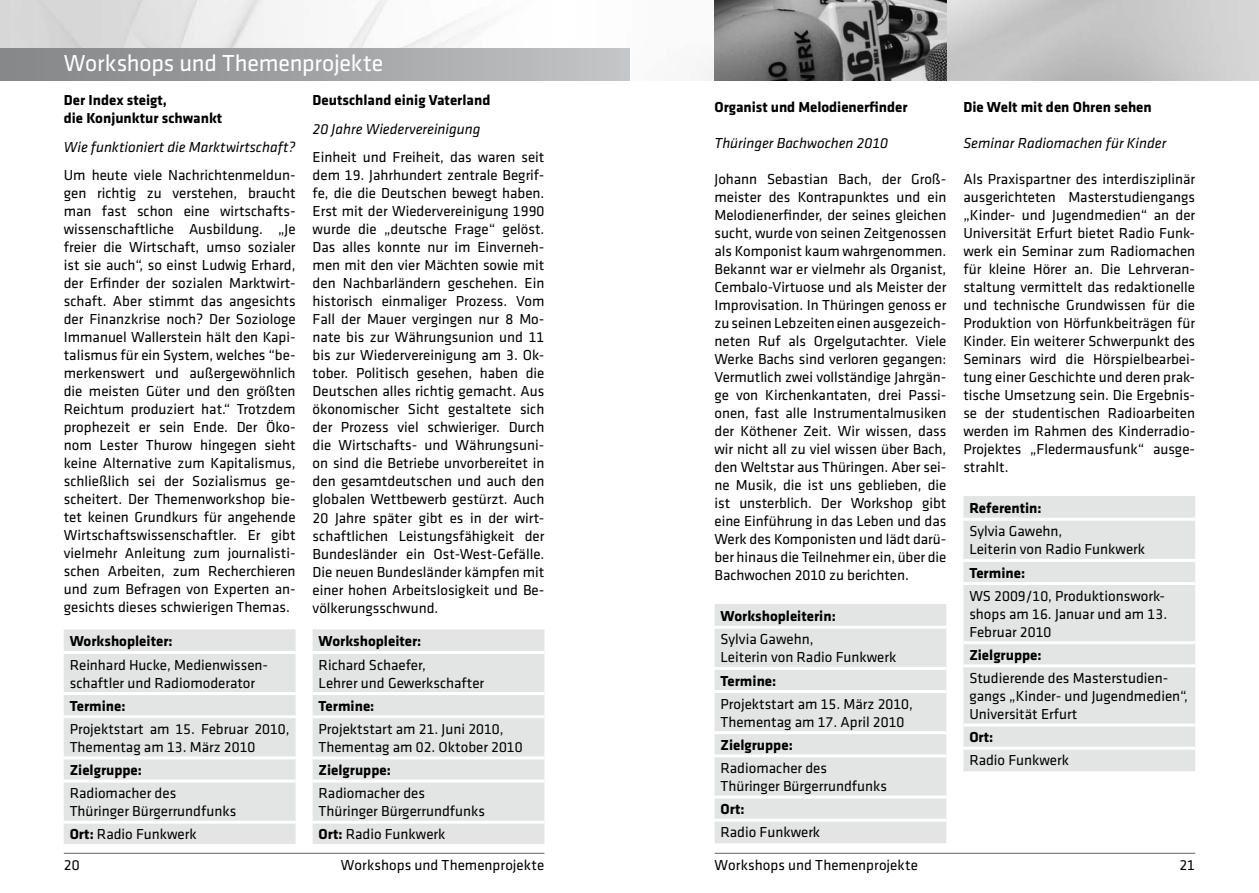
<style>
.page{position:relative;width:1259px;height:893px;background:#fff}
.page>*{position:absolute;margin:0;border:0;box-sizing:border-box;transform-origin:0 0}
.t1{font:24px "Klavika";letter-spacing:-.01em;color:#fff}
.t2{font:15px/18px "Klavika";color:#000}
.t3{font:700 15px/18px "Klavika";color:#000}
.t4{font:italic 15px "Klavika";color:#000}
.s1{font-weight:700}
</style>
<div class="page">
<img style="left:0;top:0;width:1259px;height:81px">
<div style="left:0;top:49px;width:629px;height:32px;background:linear-gradient(to right,#838486,#c2c4c5)"></div>
<hr style="left:64px;top:853px;width:480px;height:1px;background:#87888a">
<div style="left:64px;top:629px;width:232px;height:215px;background:#e3e4e4"></div>
<hr style="left:64px;top:651px;width:232px;height:3px;background:#fff">
<hr style="left:64px;top:692px;width:232px;height:3px;background:#fff">
<hr style="left:64px;top:715px;width:232px;height:3px;background:#fff">
<hr style="left:64px;top:756px;width:232px;height:3px;background:#fff">
<hr style="left:64px;top:780px;width:232px;height:3px;background:#fff">
<hr style="left:64px;top:821px;width:232px;height:3px;background:#fff">
<div style="left:313px;top:629px;width:231px;height:215px;background:#e3e4e4"></div>
<hr style="left:313px;top:651px;width:231px;height:3px;background:#fff">
<hr style="left:313px;top:692px;width:231px;height:3px;background:#fff">
<hr style="left:313px;top:715px;width:231px;height:3px;background:#fff">
<hr style="left:313px;top:756px;width:231px;height:3px;background:#fff">
<hr style="left:313px;top:780px;width:231px;height:3px;background:#fff">
<hr style="left:313px;top:821px;width:231px;height:3px;background:#fff">
<hr style="left:714px;top:853px;width:481px;height:1px;background:#87888a">
<div style="left:714px;top:604px;width:232px;height:239px;background:#e3e4e4"></div>
<hr style="left:714px;top:626px;width:232px;height:3px;background:#fff">
<hr style="left:714px;top:667px;width:232px;height:3px;background:#fff">
<hr style="left:714px;top:690px;width:232px;height:3px;background:#fff">
<hr style="left:714px;top:731px;width:232px;height:3px;background:#fff">
<hr style="left:714px;top:754px;width:232px;height:3px;background:#fff">
<hr style="left:714px;top:795px;width:232px;height:3px;background:#fff">
<hr style="left:714px;top:819px;width:232px;height:3px;background:#fff">
<div style="left:963px;top:496px;width:232px;height:275px;background:#e3e4e4"></div>
<hr style="left:963px;top:518px;width:232px;height:3px;background:#fff">
<hr style="left:963px;top:559px;width:232px;height:3px;background:#fff">
<hr style="left:963px;top:582px;width:232px;height:3px;background:#fff">
<hr style="left:963px;top:641px;width:232px;height:3px;background:#fff">
<hr style="left:963px;top:664px;width:232px;height:3px;background:#fff">
<hr style="left:963px;top:723px;width:232px;height:3px;background:#fff">
<hr style="left:963px;top:747px;width:232px;height:3px;background:#fff">
<img style="left:714px;top:0;width:232px;height:81px">
<h1 class="t1" style="left:64px;top:50px;width:321px">Workshops und Themenprojekte</h1>
<p class="t3" style="left:64px;top:91px;width:160px">Der Index steigt,<br>die Konjunktur schwankt</p>
<p class="t4" style="left:64px;top:138px;width:233px">Wie funktioniert die Marktwirtschaft?</p>
<p class="t2" style="left:64px;top:167px;width:233px;text-align:justify">Um heute viele Nachrichtenmeldun&shy;gen richtig zu verstehen, braucht man fast schon eine wirtschafts&shy;wissenschaftliche Ausbildung. „Je freier die Wirtschaft, umso sozialer ist sie auch“, so einst Ludwig Erhard, der Erfinder der sozialen Marktwirt&shy;schaft. Aber stimmt das angesichts der Finanzkrise noch? Der Soziologe Immanuel Wallerstein hält den Kapi&shy;talismus für ein System, welches “be&shy;merkenswert und außergewöhnlich die meisten Güter und den größten Reichtum produziert hat.“ Trotzdem prophezeit er sein Ende. Der Öko&shy;nom Lester Thurow hingegen sieht keine Alternative zum Kapitalismus, schließlich sei der Sozialismus ge&shy;scheitert. Der Themenworkshop bie&shy;tet keinen Grundkurs für angehende Wirtschaftswissenschaftler. Er gibt vielmehr Anleitung zum journalisti&shy;schen Arbeiten, zum Recherchieren und zum Befragen von Experten an&shy;gesichts dieses schwierigen Themas.</p>
<p class="t3" style="left:70px;top:633px;width:104px">Workshopleiter:</p>
<p class="t2" style="left:70px;top:656px;width:200px">Reinhard Hucke, Medienwissen&shy;schaftler und Radiomoderator</p>
<p class="t3" style="left:70px;top:697px;width:57px">Termine:</p>
<p class="t2" style="left:70px;top:720px;width:221px">Projektstart am 15. Februar 2010,<br>Thementag am 13. März 2010</p>
<p class="t3" style="left:70px;top:761px;width:74px">Zielgruppe:</p>
<p class="t2" style="left:70px;top:785px;width:168px">Radiomacher des<br>Thüringer Bürgerrundfunks</p>
<p class="t2" style="left:70px;top:826px;width:128px"><span class="s1">Ort:</span> Radio Funkwerk</p>
<p class="t3" style="left:313px;top:91px;width:179px">Deutschland einig Vaterland</p>
<p class="t4" style="left:313px;top:121px;width:169px">20 Jahre Wiedervereinigung</p>
<p class="t2" style="left:313px;top:149px;width:233px;text-align:justify">Einheit und Freiheit, das waren seit dem 19. Jahrhundert zentrale Begrif&shy;fe, die die Deutschen bewegt haben.<br>Erst mit der Wiedervereinigung 1990 wurde die „deutsche Frage“ gelöst.<br>Das alles konnte nur im Einverneh&shy;men mit den vier Mächten sowie mit den Nachbarländern geschehen. Ein historisch einmaliger Prozess. Vom Fall der Mauer vergingen nur 8 Mo&shy;nate bis zur Währungsunion und 11 bis zur Wiedervereinigung am 3. Ok&shy;tober. Politisch gesehen, haben die Deutschen alles richtig gemacht. Aus ökonomischer Sicht gestaltete sich der Prozess viel schwieriger. Durch die Wirtschafts- und Währungsuni&shy;on sind die Betriebe unvorbereitet in den gesamtdeutschen und auch den globalen Wettbewerb gestürzt. Auch 20 Jahre später gibt es in der wirt&shy;schaftlichen Leistungsfähigkeit der Bundesländer ein Ost-West-Gefälle.<br>Die neuen Bundesländer kämpfen mit einer hohen Arbeitslosigkeit und Be&shy;völkerungsschwund.</p>
<p class="t3" style="left:318px;top:633px;width:104px">Workshopleiter:</p>
<p class="t2" style="left:318px;top:656px;width:167px">Richard Schaefer,<br>Lehrer und Gewerkschafter</p>
<p class="t3" style="left:318px;top:697px;width:57px">Termine:</p>
<p class="t2" style="left:318px;top:720px;width:206px">Projektstart am 21. Juni 2010,<br>Thementag am 02. Oktober 2010</p>
<p class="t3" style="left:318px;top:761px;width:74px">Zielgruppe:</p>
<p class="t2" style="left:318px;top:785px;width:168px">Radiomacher des<br>Thüringer Bürgerrundfunks</p>
<p class="t2" style="left:318px;top:826px;width:128px"><span class="s1">Ort:</span> Radio Funkwerk</p>
<p class="t2" style="left:64px;top:856px;width:17px">20</p>
<p class="t2" style="left:341px;top:856px;width:205px">Workshops und Themenprojekte</p>
<p class="t3" style="left:714px;top:98px;width:194px">Organist und Melodienerfinder</p>
<p class="t4" style="left:714px;top:135px;width:175px">Thüringer Bachwochen 2010</p>
<p class="t2" style="left:714px;top:170px;width:233px;text-align:justify">Johann Sebastian Bach, der Groß&shy;meister des Kontrapunktes und ein Melodienerfinder, der seines gleichen sucht, wurde von seinen Zeitgenossen als Komponist kaum wahrgenommen.<br>Bekannt war er vielmehr als Organist, Cembalo-Virtuose und als Meister der Improvisation. In Thüringen genoss er zu seinen Lebzeiten einen ausgezeich&shy;neten Ruf als Orgelgutachter. Viele Werke Bachs sind verloren gegangen:<br>Vermutlich zwei vollständige Jahrgän&shy;ge von Kirchenkantaten, drei Passi&shy;onen, fast alle Instrumentalmusiken der Köthener Zeit. Wir wissen, dass wir nicht all zu viel wissen über Bach, den Weltstar aus Thüringen. Aber sei&shy;ne Musik, die ist uns geblieben, die ist unsterblich. Der Workshop gibt eine Einführung in das Leben und das Werk des Komponisten und lädt darü&shy;ber hinaus die Teilnehmer ein, über die Bachwochen 2010 zu berichten.</p>
<p class="t3" style="left:720px;top:608px;width:117px">Workshopleiterin:</p>
<p class="t2" style="left:720px;top:631px;width:177px">Sylvia Gawehn,<br>Leiterin von Radio Funkwerk</p>
<p class="t3" style="left:720px;top:672px;width:57px">Termine:</p>
<p class="t2" style="left:720px;top:695px;width:194px">Projektstart am 15. März 2010,<br>Thementag am 17. April 2010</p>
<p class="t3" style="left:720px;top:736px;width:74px">Zielgruppe:</p>
<p class="t2" style="left:720px;top:759px;width:168px">Radiomacher des<br>Thüringer Bürgerrundfunks</p>
<p class="t3" style="left:720px;top:800px;width:26px">Ort:</p>
<p class="t2" style="left:720px;top:824px;width:101px">Radio Funkwerk</p>
<p class="t3" style="left:963px;top:98px;width:190px">Die Welt mit den Ohren sehen</p>
<p class="t4" style="left:963px;top:135px;width:205px">Seminar Radiomachen für Kinder</p>
<p class="t2" style="left:963px;top:170px;width:233px;text-align:justify">Als Praxispartner des interdisziplinär ausgerichteten Masterstudiengangs „Kinder- und Jugendmedien“ an der Universität Erfurt bietet Radio Funk&shy;werk ein Seminar zum Radiomachen für kleine Hörer an. Die Lehrveran&shy;staltung vermittelt das redaktionelle und technische Grundwissen für die Produktion von Hörfunkbeiträgen für Kinder. Ein weiterer Schwerpunkt des Seminars wird die Hörspielbearbei&shy;tung einer Geschichte und deren prak&shy;tische Umsetzung sein. Die Ergebnis&shy;se der studentischen Radioarbeiten werden im Rahmen des Kinderradio-Projektes „Fledermausfunk“ ausge&shy;strahlt.</p>
<p class="t3" style="left:969px;top:500px;width:74px">Referentin:</p>
<p class="t2" style="left:969px;top:523px;width:177px">Sylvia Gawehn,<br>Leiterin von Radio Funkwerk</p>
<p class="t3" style="left:969px;top:564px;width:57px">Termine:</p>
<p class="t2" style="left:969px;top:587px;width:199px">WS 2009/10, Produktionswork&shy;shops am 16. Januar und am 13.<br>Februar 2010</p>
<p class="t3" style="left:969px;top:646px;width:74px">Zielgruppe:</p>
<p class="t2" style="left:969px;top:669px;width:220px">Studierende des Masterstudien&shy;gangs „Kinder- und Jugendmedien“,<br>Universität Erfurt</p>
<p class="t3" style="left:969px;top:728px;width:26px">Ort:</p>
<p class="t2" style="left:969px;top:752px;width:101px">Radio Funkwerk</p>
<p class="t2" style="left:714px;top:856px;width:205px">Workshops und Themenprojekte</p>
<p class="t2" style="left:1179px;top:856px;width:17px">21</p>
</div>
